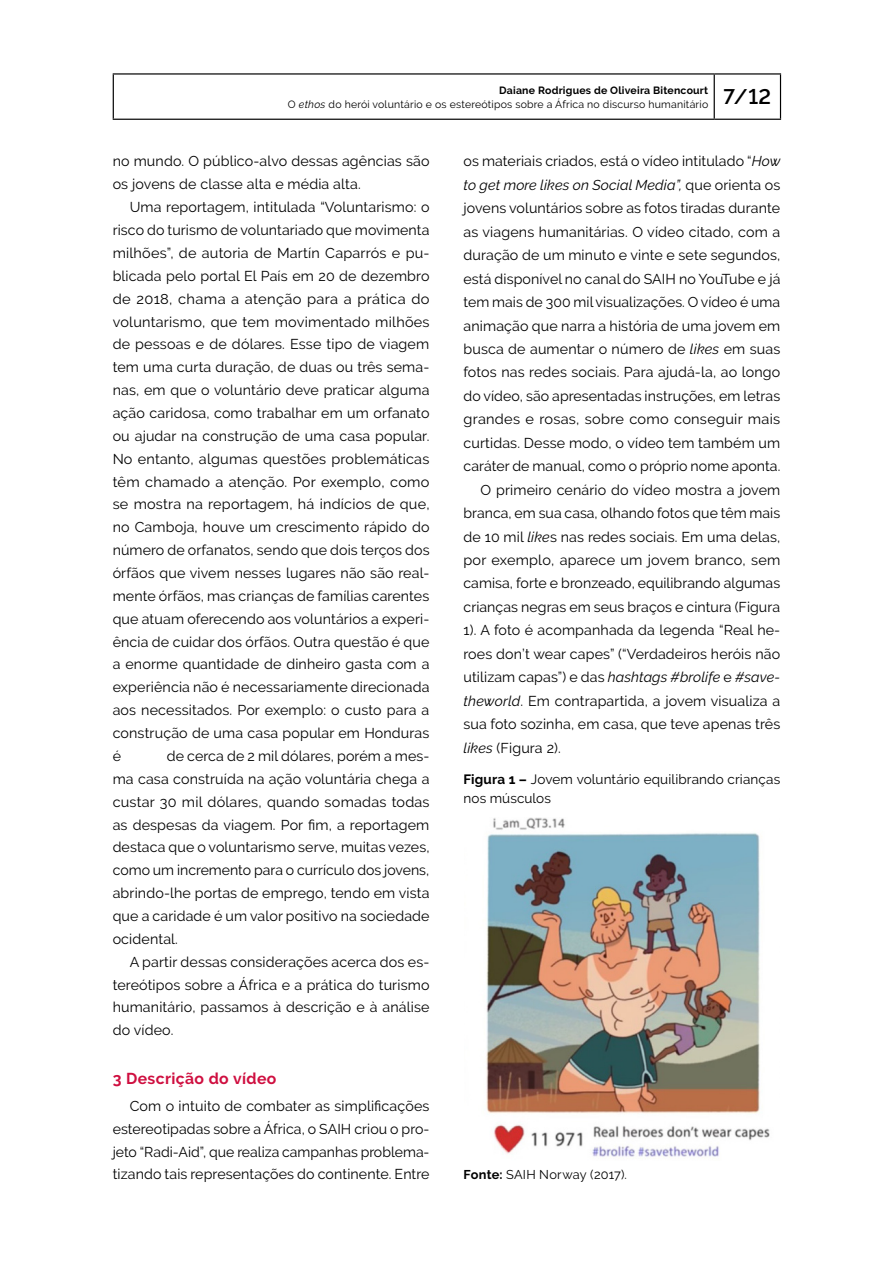
<style>
.page{position:relative;width:893px;height:1263px;background:#fff}
.page>*{position:absolute;margin:0;border:0;box-sizing:border-box;transform-origin:0 0}
.t1{font:700 15.75px "Raleway";letter-spacing:.025em;color:#cf0f40}
.t2{font:14.25px/22.8px "Raleway";letter-spacing:.01em;color:#000;text-align:justify}
.t3{font:italic 14.25px "Raleway";letter-spacing:.01em;color:#000}
.t4{font:13.5px/18.9px "Raleway";letter-spacing:.01em;color:#000}
.t5{font:12.75px "Raleway";letter-spacing:.02em;color:#000}
.t6{font:10.5px/13.5px "Raleway";letter-spacing:.02em;color:#000}
.s1{font-weight:700}
.s2{font-style:italic}
.s3{font-style:normal}
</style>
<div class="page">
<hr style="left:714px;top:75px;width:1px;height:44px;background:#000">
<hr style="left:113px;top:73px;width:601px;height:2px;background:#000">
<hr style="left:113px;top:75px;width:1px;height:44px;background:#000">
<hr style="left:714px;top:73px;width:67px;height:2px;background:#000">
<hr style="left:780px;top:75px;width:1px;height:44px;background:#000">
<hr style="left:113px;top:119px;width:601px;height:1px;background:#000">
<hr style="left:714px;top:119px;width:67px;height:1px;background:#000">
<img style="left:486px;top:818px;width:284px;height:341px">
<p class="t6" style="left:288px;top:84px;width:485px;text-indent:211px"><span class="s1">Daiane Rodrigues de Oliveira Bitencourt<br></span>O <span class="s2">ethos</span> do herói voluntário e os estereótipos sobre a África no discurso humanitário <sup>7/12</sup></p>
<p class="t2" style="left:113px;top:150px;width:318px">no mundo. O público-alvo dessas agências são os jovens de classe alta e média alta.</p>
<p class="t2" style="left:113px;top:196px;width:318px;text-indent:17px">Uma reportagem, intitulada “Voluntarismo: o risco do turismo de voluntariado que movimenta milhões”, de autoria de Martín Caparrós e pu&shy;blicada pelo portal El País em 20 de dezembro de 2018, chama a atenção para a prática do voluntarismo, que tem movimentado milhões de pessoas e de dólares. Esse tipo de viagem tem uma curta duração, de duas ou três sema&shy;nas, em que o voluntário deve praticar alguma ação caridosa, como trabalhar em um orfanato ou ajudar na construção de uma casa popular.<br>No entanto, algumas questões problemáticas têm chamado a atenção. Por exemplo, como se mostra na reportagem, há indícios de que, no Camboja, houve um crescimento rápido do número de orfanatos, sendo que dois terços dos órfãos que vivem nesses lugares não são real&shy;mente órfãos, mas crianças de famílias carentes que atuam oferecendo aos voluntários a experi&shy;ência de cuidar dos órfãos. Outra questão é que a enorme quantidade de dinheiro gasta com a experiência não é necessariamente direcionada aos necessitados. Por exemplo: o custo para a construção de uma casa popular em Honduras é</p>
<p class="t2" style="left:113px;top:744px;width:318px;text-indent:54px">de cerca de 2 mil dólares, porém a mes&shy;ma casa construída na ação voluntária chega a custar 30 mil dólares, quando somadas todas as despesas da viagem. Por fim, a reportagem destaca que o voluntarismo serve, muitas vezes, como um incremento para o currículo dos jovens, abrindo-lhe portas de emprego, tendo em vista que a caridade é um valor positivo na sociedade ocidental.</p>
<p class="t2" style="left:113px;top:950px;width:318px;text-indent:17px">A partir dessas considerações acerca dos es&shy;tereótipos sobre a África e a prática do turismo humanitário, passamos à descrição e à análise do vídeo.</p>
<p class="t1" style="left:113px;top:1069px;width:165px">3 Descrição do vídeo</p>
<p class="t2" style="left:113px;top:1094px;width:318px;text-indent:17px">Com o intuito de combater as simplificações estereotipadas sobre a África, o SAIH criou o pro&shy;jeto “Radi-Aid”, que realiza campanhas problema&shy;tizando tais representações do continente. Entre</p>
<p class="t2" style="left:463px;top:150px;width:319px">os materiais criados, está o vídeo intitulado “<span class="s2">How</span></p>
<p class="t3" style="left:463px;top:177px;width:318px">to get more likes on Social Media”, <span class="s3">que orienta os</span></p>
<p class="t2" style="left:463px;top:197px;width:318px">jovens voluntários sobre as fotos tiradas durante</p>
<p class="t2" style="left:463px;top:220px;width:318px">as viagens humanitárias. O vídeo citado, com a</p>
<p class="t2" style="left:463px;top:244px;width:318px">duração de um minuto e vinte e sete segundos,</p>
<p class="t2" style="left:463px;top:267px;width:318px">está disponível no canal do SAIH no YouTube e já</p>
<p class="t2" style="left:463px;top:291px;width:318px">tem mais de 300 mil visualizações. O vídeo é uma</p>
<p class="t2" style="left:463px;top:314px;width:318px">animação que narra a história de uma jovem em</p>
<p class="t2" style="left:463px;top:338px;width:318px">busca de aumentar o número de <span class="s2">likes</span> em suas</p>
<p class="t2" style="left:463px;top:361px;width:318px">fotos nas redes sociais. Para ajudá-la, ao longo</p>
<p class="t2" style="left:463px;top:384px;width:318px">do vídeo, são apresentadas instruções, em letras</p>
<p class="t2" style="left:463px;top:408px;width:318px">grandes e rosas, sobre como conseguir mais</p>
<p class="t2" style="left:463px;top:431px;width:318px">curtidas. Desse modo, o vídeo tem também um</p>
<p class="t2" style="left:463px;top:455px;width:318px">caráter de manual, como o próprio nome aponta.</p>
<p class="t2" style="left:480px;top:478px;width:301px">O primeiro cenário do vídeo mostra a jovem</p>
<p class="t2" style="left:463px;top:502px;width:318px">branca, em sua casa, olhando fotos que têm mais</p>
<p class="t2" style="left:463px;top:525px;width:318px">de 10 mil <span class="s2">like</span>s nas redes sociais. Em uma delas,</p>
<p class="t2" style="left:463px;top:548px;width:318px">por exemplo, aparece um jovem branco, sem</p>
<p class="t2" style="left:463px;top:572px;width:318px">camisa, forte e bronzeado, equilibrando algumas</p>
<p class="t2" style="left:463px;top:595px;width:318px">crianças negras em seus braços e cintura (Figura</p>
<p class="t2" style="left:463px;top:619px;width:318px">1). A foto é acompanhada da legenda “Real he-</p>
<p class="t2" style="left:463px;top:642px;width:318px">roes don’t wear capes” (“Verdadeiros heróis não</p>
<p class="t3" style="left:463px;top:669px;width:318px"><span class="s3">utilizam capas”) e das</span> hashtags #brolife <span class="s3">e</span> #save-</p>
<p class="t2" style="left:463px;top:689px;width:318px"><span class="s2">theworld</span>. Em contrapartida, a jovem visualiza a</p>
<p class="t2" style="left:463px;top:713px;width:318px">sua foto sozinha, em casa, que teve apenas três</p>
<p class="t2" style="left:463px;top:736px;width:99px"><span class="s2">likes</span> (Figura 2).</p>
<p class="t4" style="left:463px;top:770px;width:318px"><span class="s1">Figura 1 –</span> Jovem voluntário equilibrando crianças nos músculos</p>
<p class="t5" style="left:463px;top:1167px;width:165px"><span class="s1">Fonte:</span> SAIH Norway (2017).</p>
</div>
